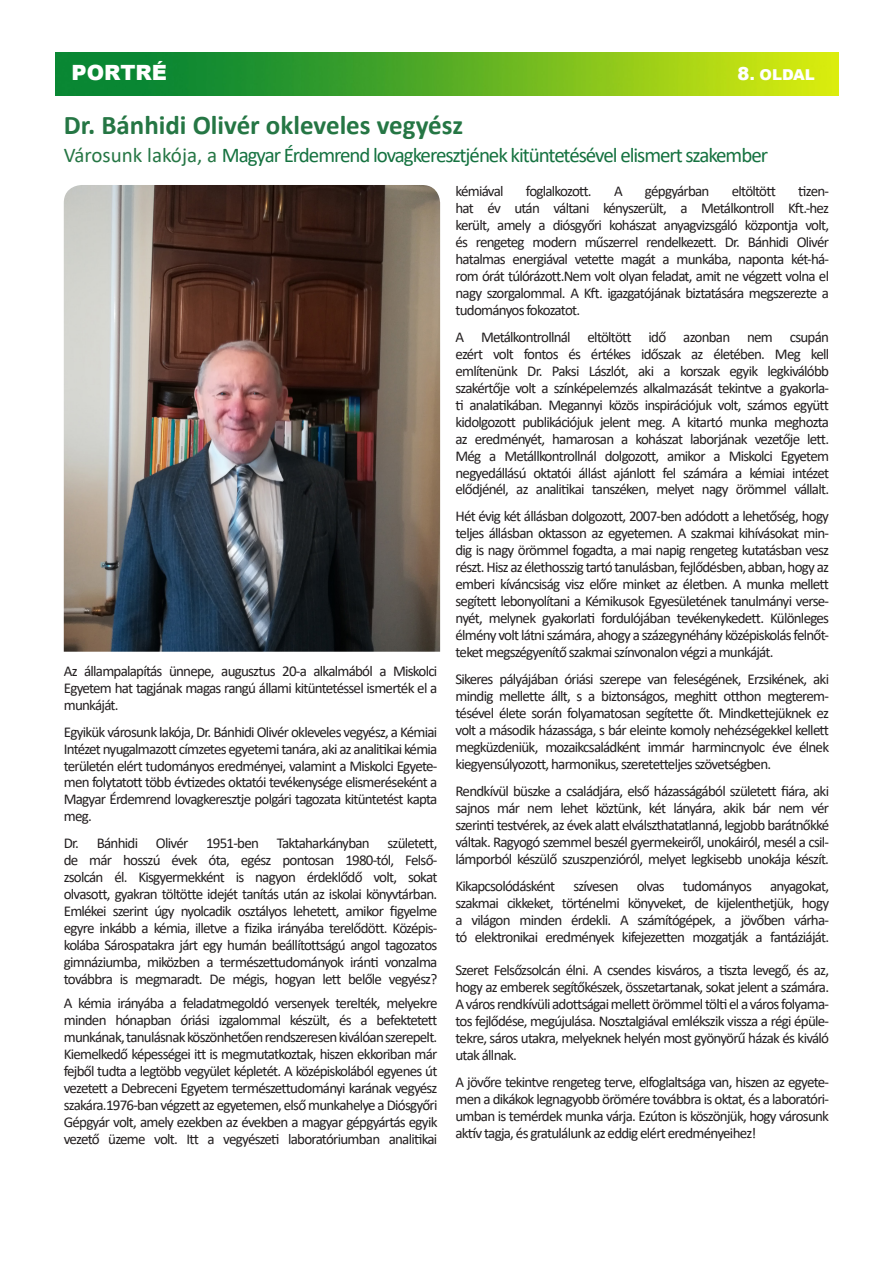
<style>
.page{position:relative;width:893px;height:1263px;background:#fff}
.page>*{position:absolute;margin:0;border:0;box-sizing:border-box;transform-origin:0 0}
.t1{font:700 27px "Calibri";color:#257644}
.t2{font:21px "Calibri";letter-spacing:-.05em;color:#157240}
.t3{font:900 21px "Arial";color:#fff}
.t4{font:15px/17px "Calibri";letter-spacing:-.05em;color:#231f20;text-align:justify}
.t5{font:900 15px "Arial";color:#fff}
.s1{font-size:18px}
.s2{color:#257644}
</style>
<div class="page">
<img style="left:56px;top:53px;width:783px;height:42px">
<img style="left:64px;top:185px;width:376px;height:467px">
<p class="t3" style="left:72px;top:57px;width:97px">PORTRÉ</p>
<p class="t5" style="left:738px;top:64px;width:79px"><span class="s1">8</span>. OLDAL</p>
<p class="t1" style="left:64px;top:106px;width:401px">Dr. Bánhidi Olivér okleveles vegyész</p>
<p class="t2" style="left:64px;top:141px;width:706px"><span class="s2">Városunk lakója, a</span> Magyar Érdemrend lovagkeresztjének kitüntetésével elismert szakember</p>
<p class="t4" style="left:64px;top:662px;width:375px">Az állampalapítás ünnepe, augusztus 20-a alkalmából a Miskolci Egyetem hat tagjának magas rangú állami kitüntetéssel ismerték el a munkáját.</p>
<p class="t4" style="left:64px;top:723px;width:375px">Egyikük városunk lakója, Dr. Bánhidi Olivér okleveles vegyész, a Kémiai Intézet nyugalmazott címzetes egyetemi tanára, aki az analitikai kémia területén elért tudományos eredményei, valamint a Miskolci Egyete&shy;men folytatott több évtizedes oktatói tevékenysége elismeréseként a Magyar Érdemrend lovagkeresztje polgári tagozata kitüntetést kapta meg.</p>
<p class="t4" style="left:64px;top:834px;width:375px">Dr. Bánhidi Olivér 1951-ben Taktaharkányban született, de már hosszú évek óta, egész pontosan 1980-tól, Felső&shy;zsolcán él. Kisgyermekként is nagyon érdeklődő volt, sokat olvasott, gyakran töltötte idejét tanítás után az iskolai könyvtárban.<br>Emlékei szerint úgy nyolcadik osztályos lehetett, amikor figyelme egyre inkább a kémia, illetve a fizika irányába terelődött. Középis&shy;kolába Sárospatakra járt egy humán beállítottságú angol tagozatos gimnáziumba, miközben a természettudományok iránti vonzalma továbbra is megmaradt. De mégis, hogyan lett belőle vegyész?</p>
<p class="t4" style="left:64px;top:994px;width:375px">A kémia irányába a feladatmegoldó versenyek terelték, melyekre minden hónapban óriási izgalommal készült, és a befektetett munkának, tanulásnak köszönhetően rendszeresen kiválóan szerepelt.<br>Kiemelkedő képességei itt is megmutatkoztak, hiszen ekkoriban már fejből tudta a legtöbb vegyület képletét. A középiskolából egyenes út vezetett a Debreceni Egyetem természettudományi karának vegyész szakára.1976-ban végzett az egyetemen, első munkahelye a Diósgyőri Gépgyár volt, amely ezekben az években a magyar gépgyártás egyik vezető üzeme volt. Itt a vegyészeti laboratóriumban analitikai</p>
<p class="t4" style="left:455px;top:182px;width:50px">kémiával</p>
<p class="t4" style="left:526px;top:182px;width:67px">foglalkozott.</p>
<p class="t4" style="left:614px;top:182px;width:10px">A</p>
<p class="t4" style="left:645px;top:182px;width:66px">gépgyárban</p>
<p class="t4" style="left:732px;top:182px;width:46px">eltöltött</p>
<p class="t4" style="left:455px;top:182px;width:375px;text-indent:343px">tizen&shy;hat év után váltani kényszerült, a Metálkontroll Kft.-hez került, amely a diósgyőri kohászat anyagvizsgáló központja volt, és rengeteg modern műszerrel rendelkezett. Dr. Bánhidi Olivér hatalmas energiával vetette magát a munkába, naponta két-há&shy;rom órát túlórázott.Nem volt olyan feladat, amit ne végzett volna el nagy szorgalommal. A Kft. igazgatójának biztatására megszerezte a tudományos fokozatot.</p>
<p class="t4" style="left:455px;top:328px;width:375px">A Metálkontrollnál eltöltött idő azonban nem csupán ezért volt fontos és értékes időszak az életében. Meg kell említenünk Dr. Paksi Lászlót, aki a korszak egyik legkiválóbb szakértője volt a színképelemzés alkalmazását tekintve a gyakorla&shy;ti analatikában. Megannyi közös inspirációjuk volt, számos együtt kidolgozott publikációjuk jelent meg. A kitartó munka meghozta az eredményét, hamarosan a kohászat laborjának vezetője lett.<br>Még a Metállkontrollnál dolgozott, amikor a Miskolci Egyetem negyedállású oktatói állást ajánlott fel számára a kémiai intézet elődjénél, az analitikai tanszéken, melyet nagy örömmel vállalt.</p>
<p class="t4" style="left:455px;top:508px;width:375px">Hét évig két állásban dolgozott, 2007-ben adódott a lehetőség, hogy teljes állásban oktasson az egyetemen. A szakmai kihívásokat min&shy;dig is nagy örömmel fogadta, a mai napig rengeteg kutatásban vesz részt. Hisz az élethosszig tartó tanulásban, fejlődésben, abban, hogy az emberi kíváncsiság visz előre minket az életben. A munka mellett segített lebonyolítani a Kémikusok Egyesületének tanulmányi verse&shy;nyét, melynek gyakorlati fordulójában tevékenykedett. Különleges élmény volt látni számára, ahogy a százegynéhány középiskolás felnőt&shy;teket megszégyenítő szakmai színvonalon végzi a munkáját.</p>
<p class="t4" style="left:455px;top:670px;width:375px">Sikeres pályájában óriási szerepe van feleségének, Erzsikének, aki mindig mellette állt, s a biztonságos, meghitt otthon megterem&shy;tésével élete során folyamatosan segítette őt. Mindkettejüknek ez volt a második házassága, s bár eleinte komoly nehézségekkel kellett megküzdeniük, mozaikcsaládként immár harmincnyolc éve élnek kiegyensúlyozott, harmonikus, szeretetteljes szövetségben.</p>
<p class="t4" style="left:455px;top:782px;width:375px">Rendkívül büszke a családjára, első házasságából született fiára, aki sajnos már nem lehet köztünk, két lányára, akik bár nem vér szerinti testvérek, az évek alatt elválszthatatlanná, legjobb barátnőkké váltak. Ragyogó szemmel beszél gyermekeiről, unokáiról, mesél a csil&shy;lámporból készülő szuszpenzióról, melyet legkisebb unokája készít.</p>
<p class="t4" style="left:455px;top:877px;width:375px">Kikapcsolódásként szívesen olvas tudományos anyagokat, szakmai cikkeket, történelmi könyveket, de kijelenthetjük, hogy a világon minden érdekli. A számítógépek, a jövőben várha&shy;tó elektronikai eredmények kifejezetten mozgatják a fantáziáját.</p>
<p class="t4" style="left:455px;top:961px;width:375px">Szeret Felsőzsolcán élni. A csendes kisváros, a tiszta levegő, és az, hogy az emberek segítőkészek, összetartanak, sokat jelent a számára.<br>A város rendkívüli adottságai mellett örömmel tölti el a város folyama&shy;tos fejlődése, megújulása. Nosztalgiával emlékszik vissza a régi épüle&shy;tekre, sáros utakra, melyeknek helyén most gyönyörű házak és kiváló utak állnak.</p>
<p class="t4" style="left:455px;top:1073px;width:375px">A jövőre tekintve rengeteg terve, elfoglaltsága van, hiszen az egyete&shy;men a dikákok legnagyobb örömére továbbra is oktat, és a laboratóri&shy;umban is temérdek munka várja. Ezúton is köszönjük, hogy városunk aktív tagja, és gratulálunk az eddig elért eredményeihez!</p>
</div>
